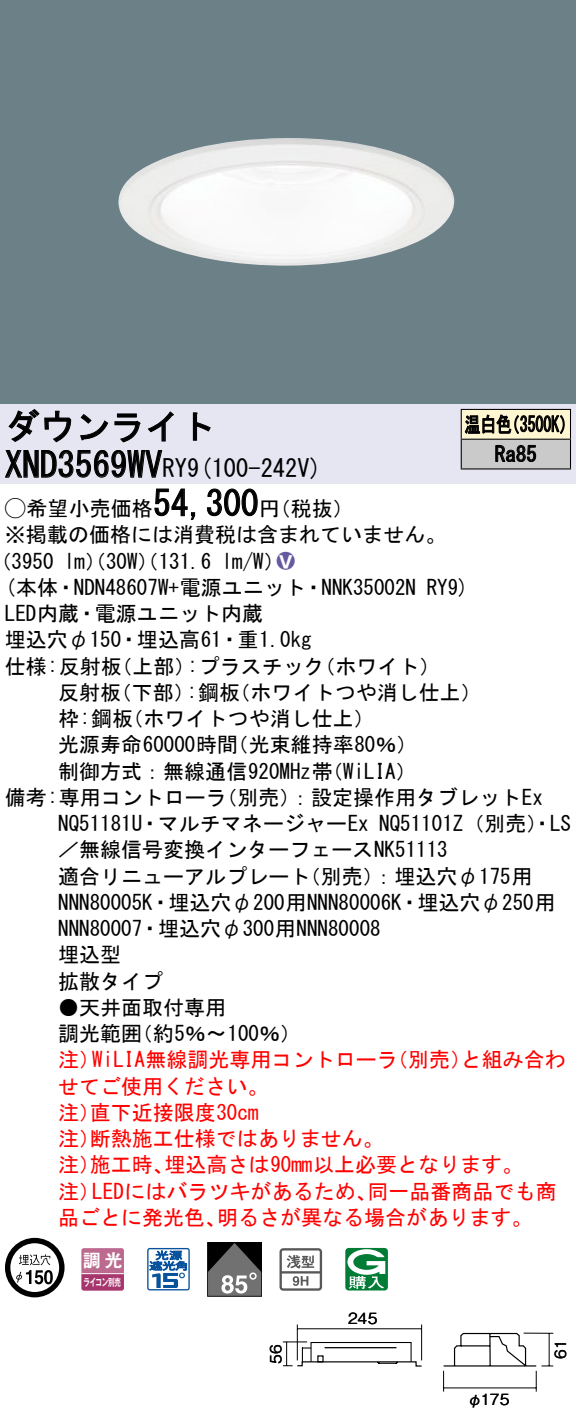
<style>
.page{position:relative;width:576px;height:1418px;background:#fff}
.page>*{position:absolute;margin:0;border:0;box-sizing:border-box;transform-origin:0 0}
.t1{font:35px "MS Gothic";color:#000}
.t2{font:24.5px "MS Gothic";color:#000}
.t3{font:21px/26.2px "MS Gothic";color:#000}
.t4{font:21px/26.2px "MS Gothic";color:#f00}
.t5{font:21px/29.8px "MS Gothic";color:#000;scale:.75 1}
.t6{font:21px "Ford Classification 1";color:#635aa0}
.t7{font:17.5px "Gothic MB101 Pro De Bold 90 pv RKSJ H";color:#fff}
.t8{font:15.4px "Gothic BBB Pro Medium 90 pv RKSJ H";letter-spacing:.01em;color:#000}
.t9{font:10.15px "Gothic MB101 Pro De Bold 90 pv RKSJ H";letter-spacing:-.05em;color:#fff;scale:.65 1}
.s1{font-size:24.5px}
.s2{font-family:"Ford Classification 1"}
.s3{color:#fff}
</style>
<div class="page">
<div style="left:0;top:0;width:575px;height:404px;background:#6c8087"></div>
<img style="left:118px;top:138px;width:336px;height:128px">
<div style="left:0;top:404px;width:575px;height:79px;background:#e6e5f2"></div>
<svg style="left:8px;top:409px;width:64px;height:34px"></svg>
<svg style="left:80px;top:413px;width:60px;height:30px"></svg>
<svg style="left:147px;top:411px;width:26px;height:31px"></svg>
<svg style="left:192px;top:412px;width:19px;height:29px"></svg>
<svg style="left:5px;top:450px;width:158px;height:28px"></svg>
<svg style="left:154px;top:488px;width:42px;height:32px"></svg>
<svg style="left:207px;top:488px;width:51px;height:29px"></svg>
<svg style="left:5px;top:1238px;width:59px;height:59px"></svg>
<svg style="left:44px;top:1270px;width:9px;height:14px"></svg>
<svg style="left:81px;top:1248px;width:43px;height:43px;background:#b55984"></svg>
<hr style="left:81px;top:1273px;width:43px;height:1px;background:#fff">
<svg style="left:147px;top:1248px;width:43px;height:42px"></svg>
<svg style="left:207px;top:1242px;width:55px;height:55px;background:#5c5b5b"></svg>
<svg style="left:279px;top:1248px;width:43px;height:43px"></svg>
<svg style="left:345px;top:1248px;width:43px;height:42px"></svg>
<div style="left:461px;top:409px;width:109px;height:30px;background:#fff6d2"></div>
<div style="left:461px;top:439px;width:109px;height:30px;background:#cacaca"></div>
<hr style="left:460px;top:409px;width:110px;height:1px;background:#000">
<hr style="left:569px;top:410px;width:2px;height:29px;background:#000">
<hr style="left:460px;top:439px;width:110px;height:1px;background:#000">
<hr style="left:569px;top:440px;width:2px;height:28px;background:#000">
<hr style="left:460px;top:468px;width:110px;height:2px;background:#000">
<svg style="left:460px;top:410px;width:104px;height:58px"></svg>
<svg style="left:443px;top:1332px;width:111px;height:59px"></svg>
<hr style="left:296px;top:1324px;width:2px;height:36px;background:#000">
<hr style="left:421px;top:1324px;width:1px;height:36px;background:#000">
<hr style="left:297px;top:1328px;width:124px;height:1px;background:#000">
<svg style="left:342px;top:1328px;width:39px;height:1px"></svg>
<svg style="left:282px;top:1339px;width:140px;height:28px"></svg>
<h1 class="t1" style="left:5px;top:409px;width:212px">ダウンライト</h1>
<p class="t2" style="left:187px;top:456px;width:136px">(9 100-242 (V</p>
<h1 class="t1" style="left:5px;top:447px;width:184px">XND3569WV<span class="s1">RY</span></h1>
<h1 class="t1" style="left:153px;top:486px;width:106px">54,300</h1>
<p class="t3" style="left:5px;top:495px;width:442px"><span class="s2">A</span>希望小売価格<br>※掲載の価格には消費税は含まれていません。</p>
<p class="t6" style="left:277px;top:550px;width:19px">2<span class="s3">8</span></p>
<p class="t3" style="left:259px;top:495px;width:96px">（円税抜(</p>
<p class="t3" style="left:222px;top:548px;width:64px">l m (W/</p>
<p class="t3" style="left:-9px;top:548px;width:65px">（3950</p>
<p class="t3" style="left:64px;top:548px;width:149px">lm）（30 ）（W 131.6</p>
<p class="t5" style="left:494px;top:409px;width:57px;text-indent:-30px">温白色<br>Ra85</p>
<p class="t5" style="left:504px;top:409px;width:96px">（3500 (K</p>
<p class="t3" style="left:5px;top:574px;width:412px">(本体・NDN48607 +W 電源ユニット・NNK35002N</p>
<p class="t3" style="left:5px;top:600px;width:259px">LED内蔵・電源ユニット内蔵</p>
<p class="t3" style="left:5px;top:627px;width:308px">埋込穴φ150・埋込高61・重1.0kg</p>
<p class="t3" style="left:314px;top:653px;width:127px">（ホワイト(</p>
<p class="t3" style="left:426px;top:574px;width:44px">RY (9</p>
<p class="t3" style="left:187px;top:653px;width:139px">:プラスチック</p>
<p class="t3" style="left:5px;top:653px;width:118px">仕様:反射板</p>
<p class="t3" style="left:111px;top:653px;width:85px">（上部）</p>
<p class="t3" style="left:58px;top:679px;width:65px">反射板</p>
<p class="t3" style="left:111px;top:679px;width:85px">（下部）</p>
<p class="t3" style="left:187px;top:679px;width:55px">:鋼板</p>
<p class="t3" style="left:229px;top:679px;width:253px">（ホワイトつや消し仕上(</p>
<p class="t3" style="left:58px;top:705px;width:76px">枠:鋼板</p>
<p class="t3" style="left:122px;top:705px;width:254px">（ホワイトつや消し仕上(</p>
<p class="t3" style="left:58px;top:732px;width:181px">光源寿命60000時間</p>
<p class="t3" style="left:227px;top:732px;width:191px">（光束維持率80％(</p>
<p class="t3" style="left:216px;top:758px;width:328px;text-indent:-158px">制御方式：無線通信920MHz帯<br>（別売：）設定操作用タブレットEx</p>
<p class="t3" style="left:322px;top:758px;width:96px">（WiLIA(</p>
<p class="t3" style="left:5px;top:784px;width:223px">備考:専用コントローラ</p>
<p class="t3" style="left:58px;top:810px;width:312px">NQ51181 ・U マルチマネージャーEx</p>
<p class="t3" style="left:58px;top:837px;width:391px">／無線信号変換インターフェースNK51113</p>
<p class="t3" style="left:300px;top:863px;width:234px">（別売：）埋込穴φ175用</p>
<p class="t3" style="left:379px;top:810px;width:193px">NQ51101 （Z 別売）・LS</p>
<p class="t3" style="left:58px;top:863px;width:498px">適合リニューアルプレート<br>NNN80005 ・K 埋込穴φ200用NNN80006 ・K 埋込穴φ250用<br>NNN80007・埋込穴φ300用NNN80008<br>埋込型<br>拡散タイプ</p>
<p class="t3" style="left:132px;top:994px;width:171px;text-indent:-73px">●天井面取付専用<br>（約5％〜100％(</p>
<p class="t3" style="left:58px;top:1020px;width:85px">調光範囲</p>
<p class="t4" style="left:92px;top:1047px;width:307px">WiLIA無線調光専用コントローラ</p>
<p class="t4" style="left:387px;top:1047px;width:85px">（別売）</p>
<p class="t4" style="left:460px;top:1047px;width:106px">と組み合わ</p>
<p class="t4" style="left:58px;top:1047px;width:43px">注）</p>
<p class="t4" style="left:58px;top:1073px;width:211px">せてご使用ください。</p>
<p class="t4" style="left:90px;top:1099px;width:170px">直下近接限度30cm</p>
<p class="t4" style="left:90px;top:1099px;width:295px;text-indent:-32px">注）<br>断熱施工仕様ではありません。</p>
<p class="t4" style="left:58px;top:1125px;width:43px">注）</p>
<p class="t4" style="left:164px;top:1152px;width:360px">埋込高さは90mm以上必要となります。</p>
<p class="t4" style="left:90px;top:1152px;width:85px">施工時、</p>
<p class="t4" style="left:58px;top:1152px;width:43px">注）</p>
<p class="t4" style="left:92px;top:1178px;width:286px">LEDにはバラツキがあるため、</p>
<p class="t4" style="left:367px;top:1178px;width:190px">同一品番商品でも商</p>
<p class="t4" style="left:58px;top:1178px;width:43px">注）</p>
<p class="t4" style="left:58px;top:1204px;width:169px">品ごとに発光色、</p>
<p class="t4" style="left:217px;top:1204px;width:317px">明るさが異なる場合があります。</p>
<p class="t7" style="left:83px;top:1246px;width:41px">調光</p>
<p class="t9" style="left:84px;top:1274px;width:59px">ライコン別売</p>
<p class="t8" style="left:263px;top:1364px;width:21px;rotate:-90deg">56</p>
<p class="t8" style="left:348px;top:1306px;width:31px">245</p>
<p class="t8" style="left:467px;top:1387px;width:44px">φ175</p>
<p class="t8" style="left:548px;top:1359px;width:21px;rotate:-90deg">61</p>
</div>
